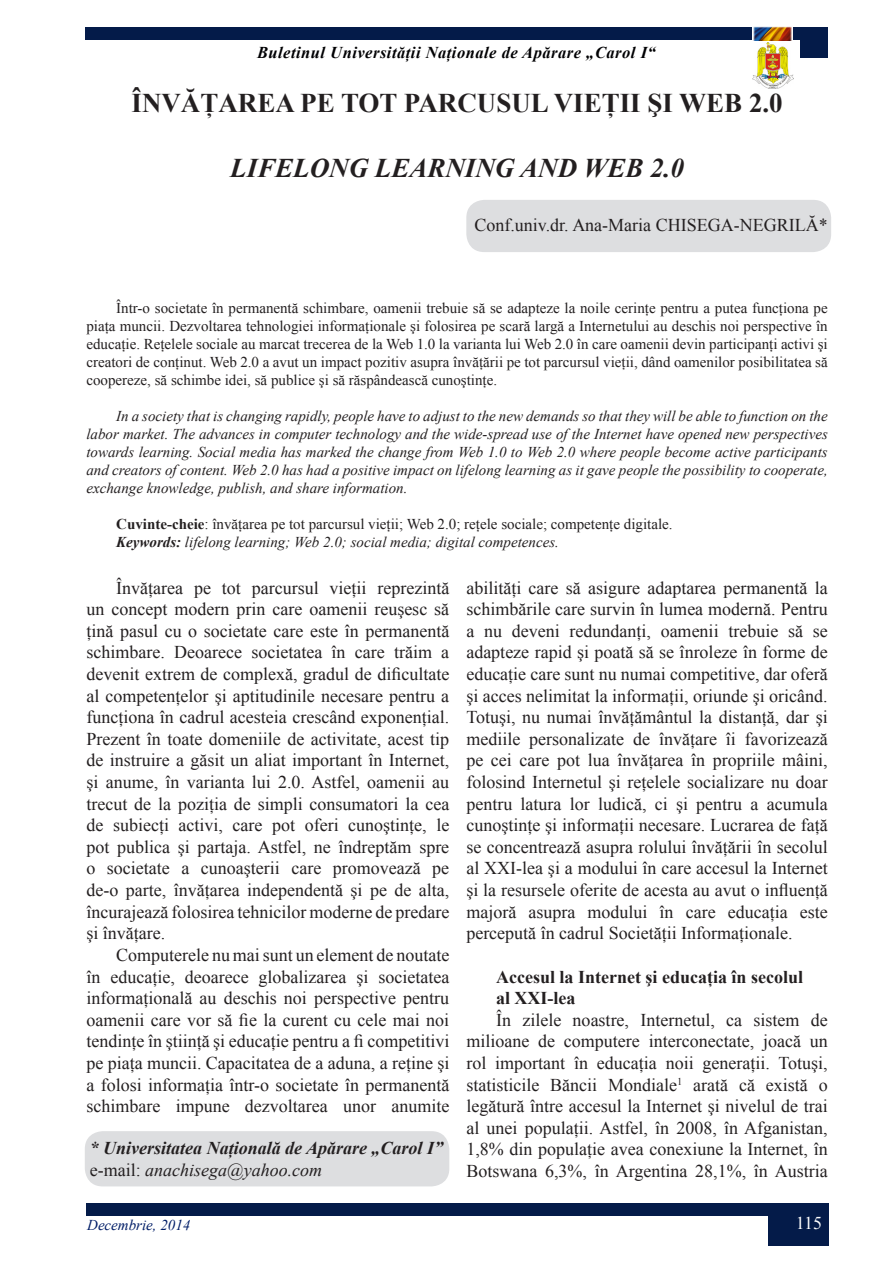
<style>
.page{position:relative;width:893px;height:1263px;background:#fff}
.page>*{position:absolute;margin:0;border:0;box-sizing:border-box;transform-origin:0 0}
.t1{font:700 27px "Times New Roman";color:#231f20}
.t2{font:italic 700 27px "Times New Roman";color:#231f20}
.t3{font:18px/21.6px "Times New Roman";color:#231f20;text-align:justify}
.t4{font:700 18px "Times New Roman";color:#231f20}
.t5{font:italic 700 18px "Times New Roman";color:#231f20}
.t6{font:italic 18px "Times New Roman";color:#231f20}
.t7{font:18px "Times New Roman";color:#fff}
.t8{font:italic 700 16.5px "Times New Roman";letter-spacing:.03em;color:#000103}
.t9{font:15px/18px "Times New Roman";color:#231f20;text-align:justify}
.t10{font:italic 15px/18px "Times New Roman";color:#231f20;text-align:justify}
.t11{font:italic 15px "Times New Roman";color:#001d67}
.s1{font-weight:700}
.s2{font-style:normal}
</style>
<div class="page">
<img style="left:753px;top:43px;width:40px;height:45px">
<div style="left:85px;top:27px;width:743px;height:13px;background:#041b49"></div>
<img style="left:752px;top:27px;width:40px;height:13px">
<div style="left:800px;top:36px;width:28px;height:22px;background:#041b49"></div>
<div style="left:87px;top:1203px;width:742px;height:13px;background:#041b49"></div>
<div style="left:768px;top:1216px;width:61px;height:29px;background:#041b49"></div>
<div style="left:466px;top:200px;width:365px;height:52px;background:#dddee0;border-radius:18px"></div>
<div style="left:85px;top:1131px;width:364px;height:55px;background:#dddee0;border-radius:18px"></div>
<p class="t8" style="left:257px;top:41px;width:400px">Buletinul Universităţii Naţionale de Apărare „Carol I“</p>
<p class="t1" style="left:131px;top:84px;width:653px">ÎNVĂŢAREA PE TOT PARCUSUL VIEŢII ŞI WEB 2.0</p>
<p class="t2" style="left:230px;top:149px;width:455px">LIFELONG LEARNING AND WEB 2.0</p>
<p class="t3" style="left:474px;top:214px;width:355px">Conf.univ.dr. Ana-Maria CHISEGA-NEGRILĂ*</p>
<p class="t9" style="left:86px;top:299px;width:743px;text-indent:30px">Într-o societate în permanentă schimbare, oamenii trebuie să se adapteze la noile cerinţe pentru a putea funcţiona pe piaţa muncii. Dezvoltarea tehnologiei informaţionale şi folosirea pe scară largă a Internetului au deschis noi perspective în educaţie. Reţelele sociale au marcat trecerea de la Web 1.0 la varianta lui Web 2.0 în care oamenii devin participanţi activi şi creatori de conţinut. Web 2.0 a avut un impact pozitiv asupra învăţării pe tot parcursul vieţii, dând oamenilor posibilitatea să coopereze, să schimbe idei, să publice şi să răspândească cunoştinţe.</p>
<p class="t10" style="left:86px;top:407px;width:743px;text-indent:30px">In a society that is changing rapidly, people have to adjust to the new demands so that they will be able to function on the labor market. The advances in computer technology and the wide-spread use of the Internet have opened new perspectives towards learning. Social media has marked the change from Web 1.0 to Web 2.0 where people become active participants and creators of content. Web 2.0 has had a positive impact on lifelong learning as it gave people the possibility to cooperate, exchange knowledge, publish, and share information.</p>
<p class="t9" style="left:116px;top:515px;width:558px"><span class="s1">Cuvinte-cheie</span>: învăţarea pe tot parcursul vieţii; Web 2.0; reţele sociale; competenţe digitale.</p>
<p class="t10" style="left:116px;top:533px;width:444px"><span class="s1">Keywords:</span> lifelong learning; Web 2.0; social media; digital competences.</p>
<p class="t3" style="left:86px;top:576px;width:364px;text-indent:30px">Învăţarea pe tot parcursul vieţii reprezintă un concept modern prin care oamenii reuşesc să ţină pasul cu o societate care este în permanentă schimbare. Deoarece societatea în care trăim a devenit extrem de complexă, gradul de dificultate al competenţelor şi aptitudinile necesare pentru a funcţiona în cadrul acesteia crescând exponenţial.<br>Prezent în toate domeniile de activitate, acest tip de instruire a găsit un aliat important în Internet, şi anume, în varianta lui 2.0. Astfel, oamenii au trecut de la poziţia de simpli consumatori la cea de subiecţi activi, care pot oferi cunoştinţe, le pot publica şi partaja. Astfel, ne îndreptăm spre o societate a cunoaşterii care promovează pe de-o parte, învăţarea independentă şi pe de alta, încurajează folosirea tehnicilor moderne de predare şi învăţare.</p>
<p class="t3" style="left:86px;top:944px;width:364px;text-indent:30px">Computerele nu mai sunt un element de noutate în educaţie, deoarece globalizarea şi societatea informaţională au deschis noi perspective pentru oamenii care vor să fie la curent cu cele mai noi tendinţe în ştiinţă şi educaţie pentru a fi competitivi pe piaţa muncii. Capacitatea de a aduna, a reţine şi a folosi informaţia într-o societate în permanentă schimbare impune dezvoltarea unor anumite</p>
<p class="t5" style="left:90px;top:1135px;width:355px">* Universitatea Naţională de Apărare „Carol I”</p>
<p class="t6" style="left:90px;top:1157px;width:234px"><span class="s2">e-mail:</span> anachisega@yahoo.com</p>
<p class="t3" style="left:466px;top:576px;width:363px">abilităţi care să asigure adaptarea permanentă la schimbările care survin în lumea modernă. Pentru a nu deveni redundanţi, oamenii trebuie să se adapteze rapid şi poată să se înroleze în forme de educaţie care sunt nu numai competitive, dar oferă şi acces nelimitat la informaţii, oriunde şi oricând.<br>Totuşi, nu numai învăţământul la distanţă, dar şi mediile personalizate de învăţare îi favorizează pe cei care pot lua învăţarea în propriile mâini, folosind Internetul şi reţelele socializare nu doar pentru latura lor ludică, ci şi pentru a acumula cunoştinţe şi informaţii necesare. Lucrarea de faţă se concentrează asupra rolului învăţării în secolul al XXI-lea şi a modului în care accesul la Internet şi la resursele oferite de acesta au avut o influenţă majoră asupra modului în care educaţia este percepută în cadrul Societăţii Informaţionale.</p>
<p class="t4" style="left:496px;top:964px;width:308px">Accesul la Internet şi educaţia în secolul</p>
<p class="t4" style="left:496px;top:986px;width:81px">al XXI-lea</p>
<p class="t3" style="left:466px;top:1008px;width:363px;text-indent:30px">În zilele noastre, Internetul, ca sistem de milioane de computere interconectate, joacă un rol important în educaţia noii generaţii. Totuşi, statisticile Băncii Mondiale<sup>1</sup> arată că există o legătură între accesul la Internet şi nivelul de trai al unei populaţii. Astfel, în 2008, în Afganistan, 1,8% din populaţie avea conexiune la Internet, în Botswana 6,3%, în Argentina 28,1%, în Austria</p>
<p class="t11" style="left:87px;top:1215px;width:105px">Decembrie, 2014</p>
<p class="t7" style="left:796px;top:1210px;width:28px">115</p>
</div>
